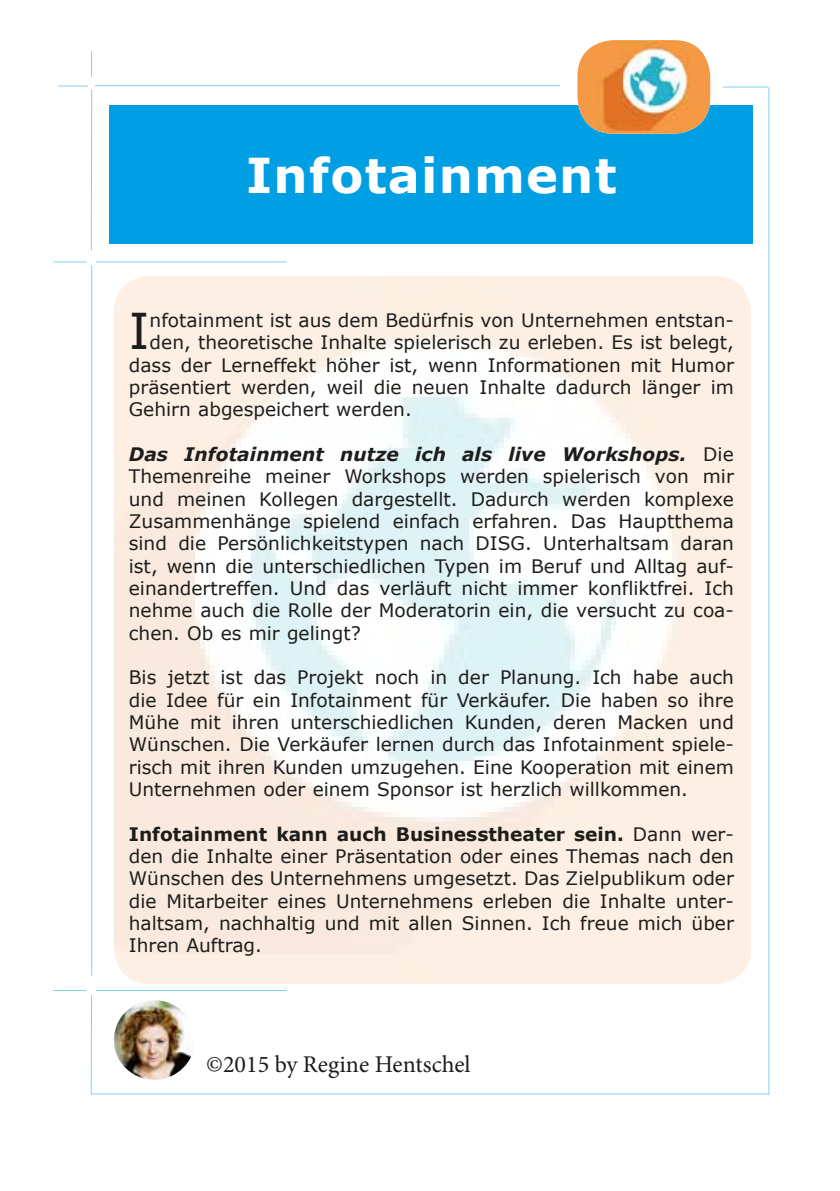
<style>
.page{position:relative;width:840px;height:1191px;background:#fff}
.page>*{position:absolute;margin:0;border:0;box-sizing:border-box;transform-origin:0 0}
.t1{font:49.2px "Verdana";color:#1d1d1b}
.t2{font:700 48px "Verdana";letter-spacing:.025em;color:#fff}
.t3{font:24px "Minion Pro";color:#1d1d1b}
.t4{font:18.6px/22.4px "Verdana";color:#1d1d1b;text-align:justify}
.s1{font-weight:700;font-style:italic}
.s2{font-weight:700}
</style>
<div class="page">
<div style="left:110px;top:106px;width:642px;height:138px;background:#009fe3"></div>
<hr style="left:53px;top:261px;width:34px;height:1px;background:#84d0f5">
<hr style="left:91px;top:1093px;width:677px;height:1px;background:#84d0f5">
<hr style="left:91px;top:265px;width:1px;height:710px;background:#84d0f5">
<hr style="left:95px;top:85px;width:464px;height:1px;background:#84d0f5">
<hr style="left:58px;top:85px;width:30px;height:1px;background:#84d0f5">
<hr style="left:91px;top:90px;width:1px;height:160px;background:#84d0f5">
<svg style="left:91px;top:51px;width:1px;height:26px"></svg>
<hr style="left:768px;top:87px;width:1px;height:1007px;background:#84d0f5">
<hr style="left:96px;top:261px;width:190px;height:1px;background:#84d0f5">
<hr style="left:53px;top:990px;width:33px;height:1px;background:#84d0f5">
<hr style="left:91px;top:995px;width:1px;height:99px;background:#84d0f5">
<hr style="left:96px;top:990px;width:191px;height:1px;background:#84d0f5">
<hr style="left:722px;top:87px;width:46px;height:1px;background:#84d0f5">
<img style="left:577px;top:40px;width:132px;height:94px">
<img style="left:114px;top:1000px;width:78px;height:79px">
<h2 class="t2" style="left:246px;top:142px;width:372px">Infotainment</h2>
<h1 class="t1" style="left:129px;top:298px;width:22px">I</h1>
<p class="t4" style="left:149px;top:309px;width:585px">nfotainment ist aus dem Bedürfnis von Unternehmen entstan-</p>
<p class="t4" style="left:149px;top:331px;width:585px">den, theoretische Inhalte spielerisch zu erleben. Es ist belegt,</p>
<p class="t4" style="left:129px;top:353px;width:606px">dass der Lerneffekt höher ist, wenn Informationen mit Humor</p>
<p class="t4" style="left:129px;top:376px;width:606px">präsentiert werden, weil die neuen Inhalte dadurch länger im</p>
<p class="t4" style="left:129px;top:398px;width:284px">Gehirn abgespeichert werden.</p>
<p class="t4" style="left:129px;top:443px;width:606px"><span class="s1">Das Infotainment nutze ich als live Workshops.</span> Die Themenreihe meiner Workshops werden spielerisch von mir und meinen Kollegen dargestellt. Dadurch werden komplexe Zusammenhänge spielend einfach erfahren. Das Hauptthema sind die Persönlichkeitstypen nach DISG. Unterhaltsam daran ist, wenn die unterschiedlichen Typen im Beruf und Alltag auf&shy;einandertreffen. Und das verläuft nicht immer konfliktfrei. Ich nehme auch die Rolle der Moderatorin ein, die versucht zu coa&shy;chen. Ob es mir gelingt?</p>
<p class="t4" style="left:129px;top:666px;width:606px">Bis jetzt ist das Projekt noch in der Planung. Ich habe auch die Idee für ein Infotainment für Verkäufer. Die haben so ihre Mühe mit ihren unterschiedlichen Kunden, deren Macken und Wünschen. Die Verkäufer lernen durch das Infotainment spiele&shy;risch mit ihren Kunden umzugehen. Eine Kooperation mit einem Unternehmen oder einem Sponsor ist herzlich willkommen.</p>
<p class="t4" style="left:129px;top:822px;width:606px"><span class="s2">Infotainment kann auch Businesstheater sein.</span> Dann wer&shy;den die Inhalte einer Präsentation oder eines Themas nach den Wünschen des Unternehmens umgesetzt. Das Zielpublikum oder die Mitarbeiter eines Unternehmens erleben die Inhalte unter&shy;haltsam, nachhaltig und mit allen Sinnen. Ich freue mich über Ihren Auftrag.</p>
<p class="t3" style="left:206px;top:1048px;width:266px">©2015 by Regine Hentschel</p>
</div>
